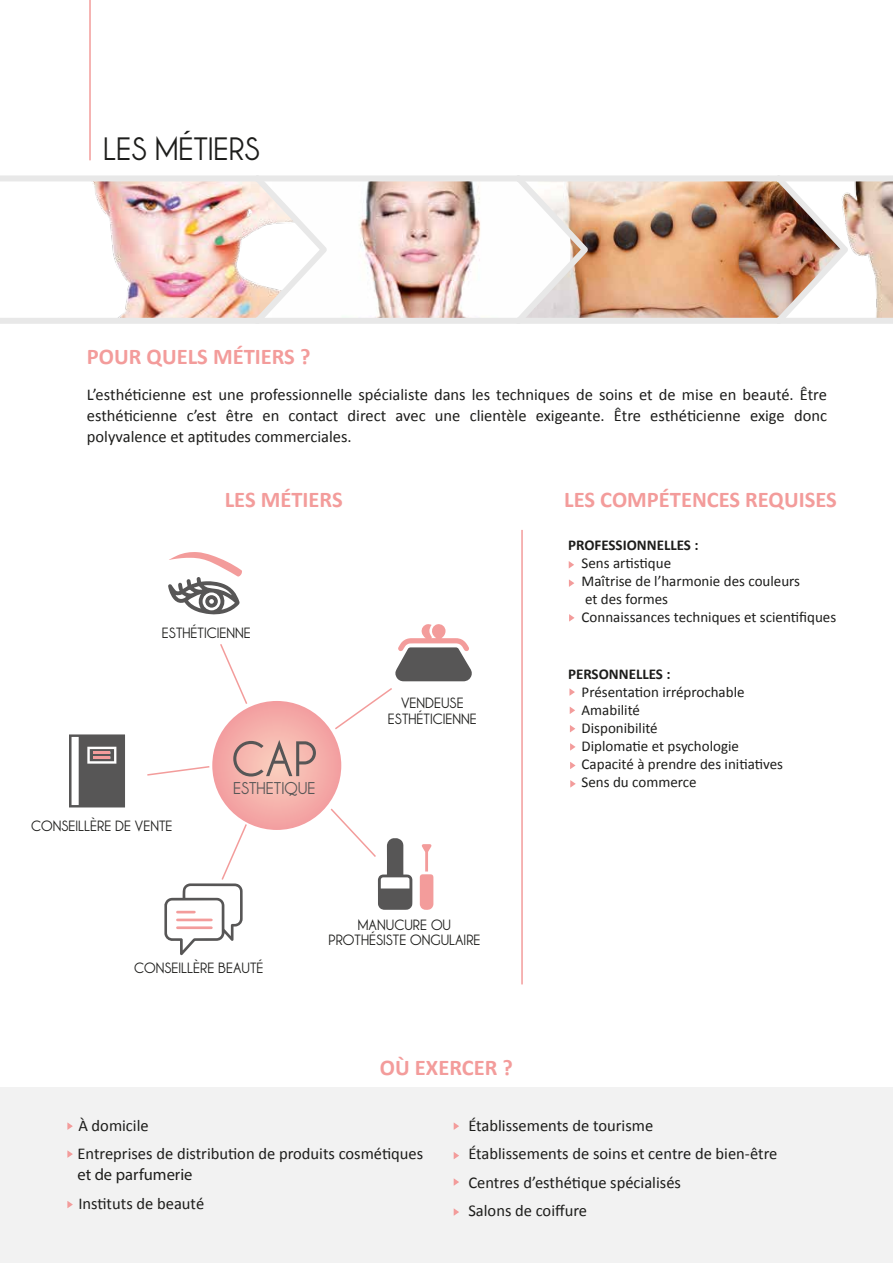
<style>
.page{position:relative;width:893px;height:1263px;background:#fff}
.page>*{position:absolute;margin:0;border:0;box-sizing:border-box;transform-origin:0 0}
.t1{font:700 50.85px "Champagne&Limousines";color:#575656}
.t2{font:700 33px "Champagne&Limousines";color:#1d1d1b}
.t3{font:700 22.5px "Calibri";color:#f39c9b}
.t4{font:700 17.4px "Champagne&Limousines";color:#575656}
.t5{font:16.5px/28.5px "Calibri";color:#1d1d1b}
.t6{font:16.5px "Myriad Pro";color:#1d1d1b}
.t7{font:700 15.15px/15.1px "Champagne&Limousines";color:#1d1d1b;text-align:center}
.t8{font:15px/18px "Calibri";color:#1d1d1b}
.t9{font:700 15px "Calibri";color:#1d1d1b}
</style>
<div class="page">
<div style="left:0;top:1088px;width:893px;height:175px;background:#f2f2f2"></div>
<svg style="left:853px;top:175px;width:40px;height:149px"></svg>
<img style="left:593px;top:175px;width:260px;height:149px">
<hr style="left:89px;top:0;width:2px;height:160px;background:#f39c9b">
<svg style="left:67px;top:1122px;width:6px;height:8px"></svg>
<svg style="left:67px;top:1150px;width:6px;height:8px"></svg>
<svg style="left:67px;top:1201px;width:6px;height:7px"></svg>
<svg style="left:569px;top:561px;width:5px;height:7px"></svg>
<svg style="left:569px;top:579px;width:5px;height:8px"></svg>
<svg style="left:569px;top:614px;width:5px;height:7px"></svg>
<svg style="left:332px;top:175px;width:261px;height:149px"></svg>
<img style="left:0;top:175px;width:332px;height:149px">
<svg style="left:454px;top:1122px;width:5px;height:8px"></svg>
<svg style="left:454px;top:1152px;width:5px;height:7px"></svg>
<svg style="left:454px;top:1178px;width:5px;height:8px"></svg>
<svg style="left:454px;top:1208px;width:5px;height:8px"></svg>
<svg style="left:212px;top:701px;width:129px;height:129px;background:#f5afaa"></svg>
<svg style="left:220px;top:644px;width:28px;height:60px"></svg>
<svg style="left:147px;top:766px;width:63px;height:10px"></svg>
<svg style="left:164px;top:822px;width:84px;height:133px"></svg>
<svg style="left:69px;top:734px;width:56px;height:73px;background:#767474"></svg>
<hr style="left:93px;top:756px;width:17px;height:3px;background:#f39c9b">
<svg style="left:330px;top:808px;width:82px;height:102px"></svg>
<svg style="left:420px;top:844px;width:13px;height:66px"></svg>
<svg style="left:335px;top:624px;width:137px;height:106px"></svg>
<svg style="left:168px;top:552px;width:74px;height:63px"></svg>
<hr style="left:521px;top:530px;width:2px;height:454px;background:#f39c9b">
<svg style="left:570px;top:707px;width:5px;height:7px"></svg>
<svg style="left:570px;top:725px;width:5px;height:7px"></svg>
<svg style="left:570px;top:743px;width:5px;height:7px"></svg>
<svg style="left:570px;top:762px;width:5px;height:7px"></svg>
<svg style="left:570px;top:780px;width:6px;height:7px"></svg>
<svg style="left:569px;top:688px;width:6px;height:8px"></svg>
<h2 class="t2" style="left:103px;top:131px;width:158px">LES MÉTIERS</h2>
<h3 class="t3" style="left:87px;top:343px;width:225px">POUR QUELS MÉTIERS ?</h3>
<p class="t5" style="left:87px;top:384px;width:742px;line-height:21px;text-align:justify">L’esthéticienne est une professionnelle spécialiste dans les techniques de soins et de mise en beauté. Être esthéticienne c’est être en contact direct avec une clientèle exigeante. Être esthéticienne exige donc polyvalence et aptitudes commerciales.</p>
<h3 class="t3" style="left:225px;top:486px;width:119px">LES MÉTIERS</h3>
<p class="t7" style="left:162px;top:625px;width:91px">ESTHÉTICIENNE</p>
<h1 class="t1" style="left:231px;top:730px;width:88px">CAP</h1>
<p class="t7" style="left:31px;top:818px;width:143px">CONSEILLÈRE DE VENTE</p>
<p class="t4" style="left:233px;top:778px;width:84px">ESTHETIQUE</p>
<p class="t7" style="left:388px;top:696px;width:91px">VENDEUSE<br>ESTHÉTICIENNE</p>
<p class="t7" style="left:134px;top:960px;width:131px">CONSEILLÈRE BEAUTÉ</p>
<p class="t7" style="left:328px;top:917px;width:154px">MANUCURE OU<br>PROTHÉSISTE ONGULAIRE</p>
<h3 class="t3" style="left:380px;top:1054px;width:134px">OÙ EXERCER ?</h3>
<h3 class="t3" style="left:564px;top:486px;width:274px">LES COMPÉTENCES REQUISES</h3>
<p class="t9" style="left:568px;top:536px;width:132px">PROFESSIONNELLES :</p>
<p class="t8" style="left:582px;top:554px;width:256px">Sens artistique<br>Maîtrise de l’harmonie des couleurs<br>et des formes<br>Connaissances techniques et scientifiques</p>
<p class="t9" style="left:568px;top:665px;width:104px">PERSONNELLES :</p>
<p class="t8" style="left:582px;top:683px;width:203px">Présentation irréprochable<br>Amabilité<br>Disponibilité<br>Diplomatie et psychologie<br>Capacité à prendre des initiatives</p>
<p class="t8" style="left:582px;top:773px;width:117px">Sens du commerce</p>
<p class="t5" style="left:77px;top:1110px;width:347px">À domicile<br>Entreprises de distribution de produits cosmétiques</p>
<p class="t6" style="left:77px;top:1164px;width:117px">et de parfumerie</p>
<p class="t5" style="left:78px;top:1188px;width:127px">Instituts de beauté</p>
<p class="t5" style="left:468px;top:1110px;width:311px">Établissements de tourisme<br>Établissements de soins et centre de bien-être<br>Centres d’esthétique spécialisés<br>Salons de coiffure</p>
</div>
